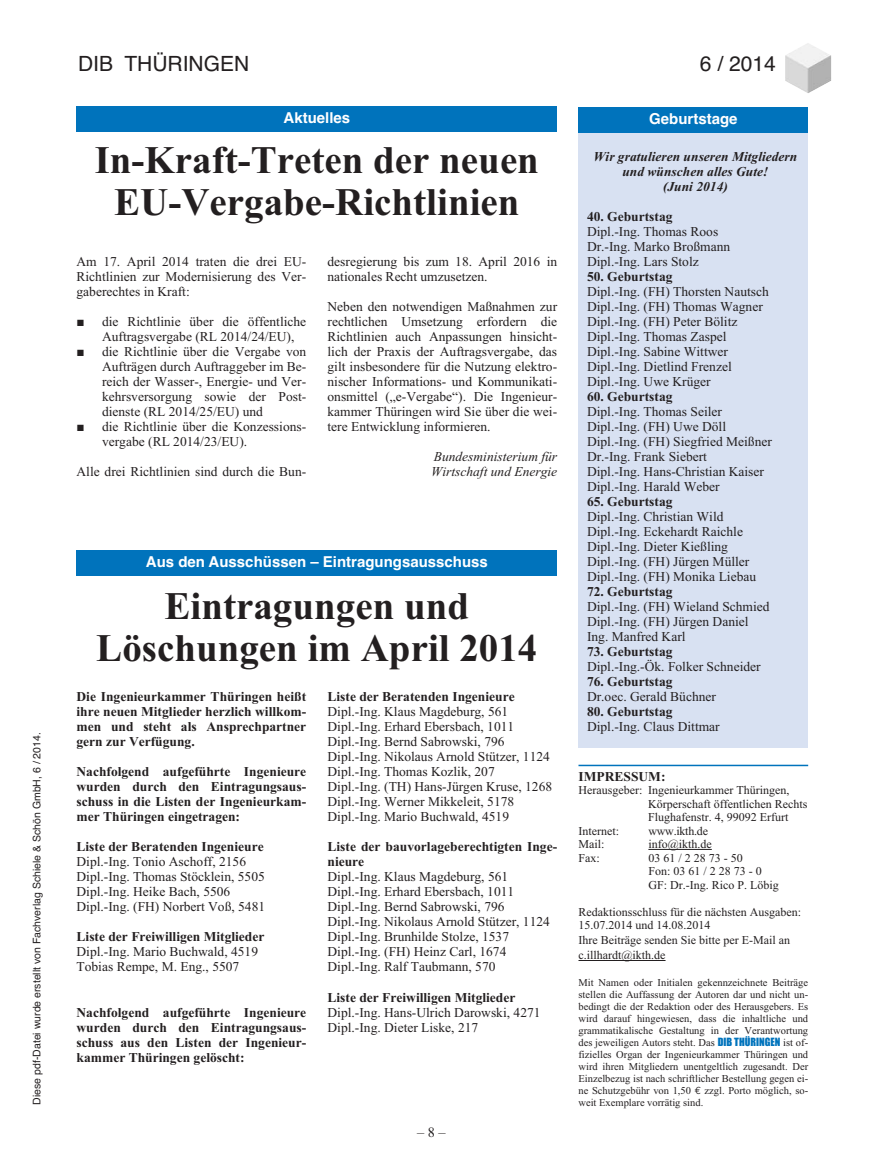
<style>
.page{position:relative;width:872px;height:1170px;background:#fff}
.page>*{position:absolute;margin:0;border:0;box-sizing:border-box;transform-origin:0 0}
.t1{font:700 39px/42px "Times New Roman";color:#231f20;text-align:center}
.t2{font:21px "Helvetica";color:#231f20}
.t3{font:700 15px "Helvetica";color:#fff}
.t4{font:13.5px/15px "Times New Roman";color:#231f20}
.t5{font:700 13.5px/15px "Times New Roman";color:#231f20;text-align:justify}
.t6{font:italic 700 13.5px/15px "Times New Roman";color:#231f20;text-align:center}
.t7{font:italic 13.5px/15px "Times New Roman";color:#231f20}
.t8{font:12px/13.5px "Times New Roman";color:#231f20}
.t9{font:12px "Times New Roman";letter-spacing:-.02em;color:#231f20}
.t10{font:10.5px/12px "Times New Roman";color:#231f20;text-align:justify}
.t11{font:10.5px "Helvetica";color:#231f20}
.s1{font-family:"Impact";color:#0073bc}
.s2{font-family:"Euro Mono"}
</style>
<div class="page">
<hr style="left:76px;top:63px;width:224px;height:1px;background:#00aeef">
<img style="left:785px;top:43px;width:46px;height:50px">
<div style="left:77px;top:54px;width:700px;height:31px;background:#fff"></div>
<div style="left:578px;top:128px;width:230px;height:619px;background:#d8e1f2"></div>
<hr style="left:648px;top:849px;width:64px;height:1px;background:#231f20">
<hr style="left:578px;top:960px;width:87px;height:1px;background:#231f20">
<hr style="left:578px;top:764px;width:230px;height:2px;background:#0073bc">
<div style="left:578px;top:107px;width:230px;height:26px;background:#0073bc"></div>
<div style="left:77px;top:106px;width:480px;height:26px;background:#0073bc"></div>
<div style="left:77px;top:550px;width:480px;height:25px;background:#0073bc"></div>
<p class="t11" style="left:31px;top:1104px;width:374px;rotate:-90deg">Diese pdf-Datei wurde erstellt von Fachverlag Schiele &amp; Schön GmbH, 6 / 2014.</p>
<h2 class="t2" style="left:78px;top:52px;width:173px">DIB THÜRINGEN</h2>
<h2 class="t2" style="left:700px;top:52px;width:77px">6 / 2014</h2>
<p class="t3" style="left:283px;top:109px;width:68px">Aktuelles</p>
<h1 class="t1" style="left:95px;top:139px;width:446px">In-Kraft-Treten der neuen<br>EU-Vergabe-Richtlinien</h1>
<p class="t4" style="left:77px;top:254px;width:231px;text-align:justify">Am 17. April 2014 traten die drei EU-Richtlinien zur Modernisierung des Ver&shy;gaberechtes in Kraft:</p>
<p class="t4" style="left:102px;top:314px;width:206px;text-indent:-26px">■ die Richtlinie über die öffentliche<br>Auftragsvergabe (RL 2014/24/EU),</p>
<p class="t4" style="left:102px;top:344px;width:206px;text-align:justify;text-indent:-25px">■ die Richtlinie über die Vergabe von Aufträgen durch Auftraggeber im Be&shy;reich der Wasser-, Energie- und Ver&shy;kehrsversorgung sowie der Post&shy;dienste (RL 2014/25/EU) und</p>
<p class="t4" style="left:102px;top:419px;width:206px;text-indent:-25px">■ die Richtlinie über die Konzessions&shy;vergabe (RL 2014/23/EU).</p>
<p class="t4" style="left:77px;top:464px;width:231px">Alle drei Richtlinien sind durch die Bun-</p>
<p class="t4" style="left:327px;top:254px;width:231px">desregierung bis zum 18. April 2016 in nationales Recht umzusetzen.</p>
<p class="t4" style="left:327px;top:299px;width:231px;text-align:justify">Neben den notwendigen Maßnahmen zur rechtlichen Umsetzung erfordern die Richtlinien auch Anpassungen hinsicht&shy;lich der Praxis der Auftragsvergabe, das gilt insbesondere für die Nutzung elektro&shy;nischer Informations- und Kommunikati&shy;onsmittel („e-Vergabe“). Die Ingenieur&shy;kammer Thüringen wird Sie über die wei&shy;tere Entwicklung informieren.</p>
<p class="t7" style="left:431px;top:449px;width:127px">Bundesministerium für<br>Wirtschaft und Energie</p>
<p class="t3" style="left:146px;top:553px;width:343px">Aus den Ausschüssen – Eintragungsausschuss</p>
<h1 class="t1" style="left:96px;top:584px;width:442px">Eintragungen und<br>Löschungen im April 2014</h1>
<p class="t5" style="left:77px;top:689px;width:231px">Die Ingenieurkammer Thüringen heißt ihre neuen Mitglieder herzlich willkom&shy;men und steht als Ansprechpartner gern zur Verfügung.</p>
<p class="t5" style="left:77px;top:764px;width:231px">Nachfolgend aufgeführte Ingenieure wurden durch den Eintragungsaus&shy;schuss in die Listen der Ingenieurkam&shy;mer Thüringen eingetragen:</p>
<p class="t5" style="left:77px;top:839px;width:189px">Liste der Beratenden Ingenieure</p>
<p class="t4" style="left:77px;top:854px;width:190px">Dipl.-Ing. Tonio Aschoff, 2156<br>Dipl.-Ing. Thomas Stöcklein, 5505<br>Dipl.-Ing. Heike Bach, 5506<br>Dipl.-Ing. (FH) Norbert Voß, 5481</p>
<p class="t5" style="left:77px;top:929px;width:189px">Liste der Freiwilligen Mitglieder</p>
<p class="t4" style="left:77px;top:944px;width:183px">Dipl.-Ing. Mario Buchwald, 4519<br>Tobias Rempe, M. Eng., 5507</p>
<p class="t5" style="left:77px;top:1004px;width:231px">Nachfolgend aufgeführte Ingenieure wurden durch den Eintragungsaus&shy;schuss aus den Listen der Ingenieur&shy;kammer Thüringen gelöscht:</p>
<p class="t5" style="left:327px;top:689px;width:189px">Liste der Beratenden Ingenieure</p>
<p class="t4" style="left:327px;top:704px;width:226px">Dipl.-Ing. Klaus Magdeburg, 561<br>Dipl.-Ing. Erhard Ebersbach, 1011<br>Dipl.-Ing. Bernd Sabrowski, 796<br>Dipl.-Ing. Nikolaus Arnold Stützer, 1124<br>Dipl.-Ing. Thomas Kozlik, 207<br>Dipl.-Ing. (TH) Hans-Jürgen Kruse, 1268<br>Dipl.-Ing. Werner Mikkeleit, 5178<br>Dipl.-Ing. Mario Buchwald, 4519</p>
<p class="t5" style="left:327px;top:839px;width:231px">Liste der bauvorlageberechtigten Inge&shy;nieure</p>
<p class="t4" style="left:327px;top:869px;width:224px">Dipl.-Ing. Klaus Magdeburg, 561<br>Dipl.-Ing. Erhard Ebersbach, 1011<br>Dipl.-Ing. Bernd Sabrowski, 796<br>Dipl.-Ing. Nikolaus Arnold Stützer, 1124<br>Dipl.-Ing. Brunhilde Stolze, 1537<br>Dipl.-Ing. (FH) Heinz Carl, 1674<br>Dipl.-Ing. Ralf Taubmann, 570</p>
<p class="t5" style="left:327px;top:989px;width:189px">Liste der Freiwilligen Mitglieder</p>
<p class="t4" style="left:327px;top:1004px;width:214px">Dipl.-Ing. Hans-Ulrich Darowski, 4271<br>Dipl.-Ing. Dieter Liske, 217</p>
<p class="t3" style="left:649px;top:110px;width:90px">Geburtstage</p>
<p class="t6" style="left:593px;top:149px;width:205px">Wir gratulieren unseren Mitgliedern und wünschen alles Gute!<br>(Juni 2014)</p>
<p class="t5" style="left:587px;top:209px;width:87px">40. Geburtstag</p>
<p class="t4" style="left:587px;top:224px;width:145px">Dipl.-Ing. Thomas Roos<br>Dr.-Ing. Marko Broßmann<br>Dipl.-Ing. Lars Stolz</p>
<p class="t5" style="left:587px;top:269px;width:87px">50. Geburtstag</p>
<p class="t4" style="left:587px;top:284px;width:183px">Dipl.-Ing. (FH) Thorsten Nautsch<br>Dipl.-Ing. (FH) Thomas Wagner<br>Dipl.-Ing. (FH) Peter Bölitz<br>Dipl.-Ing. Thomas Zaspel<br>Dipl.-Ing. Sabine Wittwer<br>Dipl.-Ing. Dietlind Frenzel<br>Dipl.-Ing. Uwe Krüger</p>
<p class="t5" style="left:587px;top:389px;width:87px">60. Geburtstag</p>
<p class="t4" style="left:587px;top:404px;width:186px">Dipl.-Ing. Thomas Seiler<br>Dipl.-Ing. (FH) Uwe Döll<br>Dipl.-Ing. (FH) Siegfried Meißner<br>Dr.-Ing. Frank Siebert<br>Dipl.-Ing. Hans-Christian Kaiser<br>Dipl.-Ing. Harald Weber</p>
<p class="t5" style="left:587px;top:494px;width:87px">65. Geburtstag</p>
<p class="t4" style="left:587px;top:509px;width:171px">Dipl.-Ing. Christian Wild<br>Dipl.-Ing. Eckehardt Raichle<br>Dipl.-Ing. Dieter Kießling<br>Dipl.-Ing. (FH) Jürgen Müller<br>Dipl.-Ing. (FH) Monika Liebau</p>
<p class="t5" style="left:587px;top:584px;width:87px">72. Geburtstag</p>
<p class="t4" style="left:587px;top:599px;width:184px">Dipl.-Ing. (FH) Wieland Schmied<br>Dipl.-Ing. (FH) Jürgen Daniel<br>Ing. Manfred Karl</p>
<p class="t5" style="left:587px;top:644px;width:87px">73. Geburtstag</p>
<p class="t4" style="left:587px;top:659px;width:175px">Dipl.-Ing.-Ök. Folker Schneider</p>
<p class="t5" style="left:587px;top:674px;width:87px">76. Geburtstag</p>
<p class="t4" style="left:587px;top:689px;width:130px">Dr.oec. Gerald Büchner</p>
<p class="t5" style="left:587px;top:704px;width:87px">80. Geburtstag</p>
<p class="t4" style="left:587px;top:719px;width:134px">Dipl.-Ing. Claus Dittmar</p>
<p class="t5" style="left:578px;top:768px;width:88px">IMPRESSUM:</p>
<p class="t8" style="left:578px;top:783px;width:213px">Herausgeber: Ingenieurkammer Thüringen,</p>
<p class="t8" style="left:648px;top:796px;width:161px">Körperschaft öffentlichen Rechts</p>
<p class="t8" style="left:648px;top:810px;width:142px">Flughafenstr. 4, 99092 Erfurt</p>
<p class="t8" style="left:578px;top:823px;width:42px">Internet:</p>
<p class="t9" style="left:648px;top:823px;width:61px">www.ikth.de</p>
<p class="t8" style="left:578px;top:837px;width:28px">Mail:</p>
<p class="t8" style="left:648px;top:837px;width:65px">info@ikth.de</p>
<p class="t8" style="left:578px;top:850px;width:23px">Fax:</p>
<p class="t8" style="left:648px;top:850px;width:132px">0361/22873-50<br>Fon:0361/22873-0<br>GF: Dr.-Ing. Rico P. Löbig</p>
<p class="t8" style="left:578px;top:904px;width:224px">Redaktionsschluss für die nächsten Ausgaben:<br>15.07.2014 und 14.08.2014</p>
<p class="t8" style="left:578px;top:932px;width:213px;line-height:15px">Ihre Beiträge senden Sie bitte per E-Mail an c.illhardt@ikth.de</p>
<p class="t10" style="left:578px;top:976px;width:231px">Mit Namen oder Initialen gekennzeichnete Beiträge stellen die Auffassung der Autoren dar und nicht un&shy;bedingt die der Redaktion oder des Herausgebers. Es wird darauf hingewiesen, dass die inhaltliche und grammatikalische Gestaltung in der Verantwortung des jeweiligen Autors steht. Das <span class="s1">DIB THÜRINGEN</span> ist of&shy;fizielles Organ der Ingenieurkammer Thüringen und wird ihren Mitgliedern unentgeltlich zugesandt. Der Einzelbezug ist nach schriftlicher Bestellung gegen ei&shy;ne Schutzgebühr von 1,50 <span class="s2">€</span> zzgl. Porto möglich, so&shy;weit Exemplare vorrätig sind.</p>
</div>
